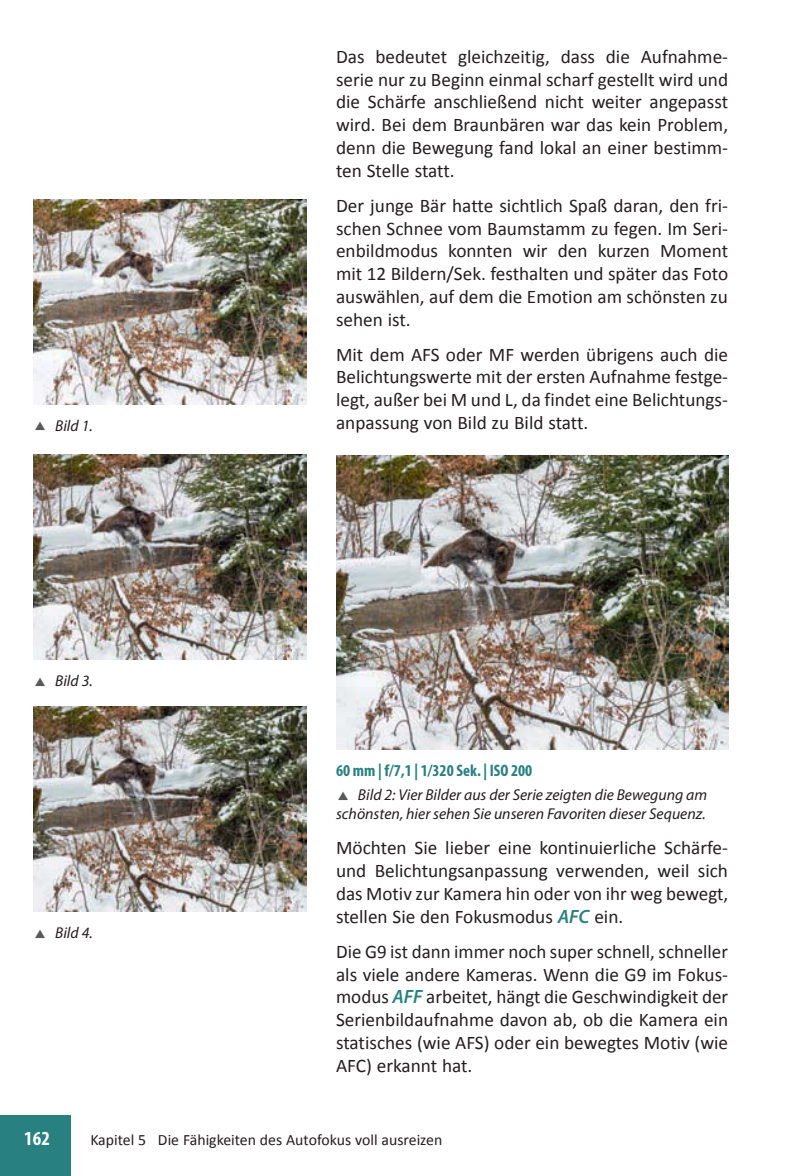
<style>
.page{position:relative;width:795px;height:1176px;background:#fff}
.page>*{position:absolute;margin:0;border:0;box-sizing:border-box;transform-origin:0 0}
.t1{font:700 condensed 19.95px "Myriad Pro";color:#fff}
.t2{font:19.25px/22.8px "Calibri";color:#231f20;text-align:justify}
.t3{font:700 condensed 16.62px "Myriad Pro";color:#298080}
.t4{font:italic 15.75px/19.2px "Myriad Pro";color:#231f20;text-align:right}
.t5{font:15.75px "Calibri";color:#231f20}
.s1{font-family:"Myriad Pro";font-weight:600;font-style:italic;color:#298080}
</style>
<div class="page">
<div style="left:0;top:1115px;width:70px;height:61px;background:#298080"></div>
<img style="left:336px;top:455px;width:392px;height:294px">
<img style="left:33px;top:707px;width:273px;height:205px">
<img style="left:33px;top:455px;width:273px;height:205px">
<img style="left:33px;top:199px;width:273px;height:205px">
<p class="t4" style="left:55px;top:417px;width:39px">Bild 1.</p>
<p class="t4" style="left:55px;top:672px;width:39px">Bild 3.</p>
<p class="t4" style="left:55px;top:924px;width:39px">Bild 4.</p>
<p class="t2" style="left:336px;top:47px;width:393px">Das bedeutet gleichzeitig, dass die Aufnahme - serie nur zu Beginn einmal scharf gestellt wird und die Schärfe anschließend nicht weiter angepasst wird. Bei dem Braunbären war das kein Problem, denn die Bewegung fand lokal an einer bestimm&shy;ten Stelle statt.</p>
<p class="t2" style="left:336px;top:196px;width:393px">Der junge Bär hatte sichtlich Spaß daran, den fri&shy;schen Schnee vom Baumstamm zu fegen. Im Seri&shy;enbildmodus konnten wir den kurzen Moment mit 12 Bildern/Sek. festhalten und später das Foto auswählen, auf dem die Emotion am schönsten zu sehen ist.</p>
<p class="t2" style="left:336px;top:345px;width:393px">Mit dem AFS oder MF werden übrigens auch die Belichtungswerte mit der ersten Aufnahme festge&shy;legt, außer bei M und L, da findet eine Belichtungs&shy;anpassung von Bild zu Bild statt.</p>
<p class="t3" style="left:336px;top:764px;width:198px">60 mm | f/7,1 | 1/320 Sek. | ISO 200</p>
<p class="t4" style="left:336px;top:786px;width:372px">Bild 2: Vier Bilder aus der Serie zeigten die Bewegung am schönsten, hier sehen Sie unseren Favoriten dieser Sequenz.</p>
<p class="t2" style="left:336px;top:838px;width:393px">Möchten Sie lieber eine kontinuierliche Schärfe&shy;und Belichtungsanpassung verwenden, weil sich das Motiv zur Kamera hin oder von ihr weg bewegt, stellen Sie den Fokusmodus <span class="s1">AFC</span> ein.</p>
<p class="t2" style="left:336px;top:942px;width:393px">Die G9 ist dann immer noch super schnell, schneller als viele andere Kameras. Wenn die G9 im Fokus&shy;modus <span class="s1">AFF</span> arbeitet, hängt die Geschwindigkeit der Serienbildaufnahme davon ab, ob die Kamera ein statisches (wie AFS) oder ein bewegtes Motiv (wie AFC) er kannt hat.</p>
<p class="t1" style="left:24px;top:1131px;width:27px">162</p>
<p class="t5" style="left:90px;top:1133px;width:353px">Kapitel 5 Die Fähigkeiten des Autofokus voll ausreizen</p>
</div>
